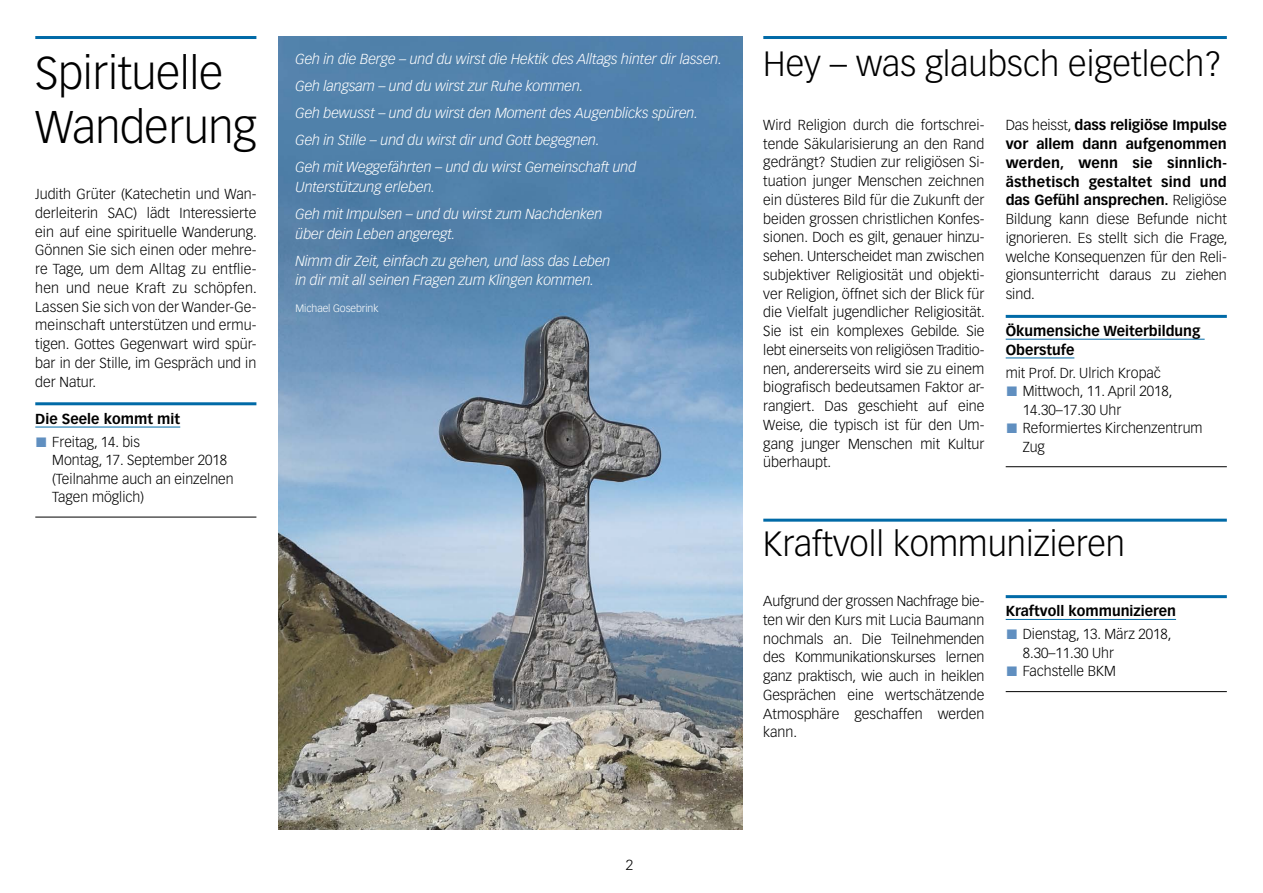
<style>
.page{position:relative;width:1263px;height:893px;background:#fff}
.page>*{position:absolute;margin:0;border:0;box-sizing:border-box;transform-origin:0 0}
.t1{font:300 45px/54px "Vectora LH";letter-spacing:-.01em;color:#000}
.t2{font:300 34.5px "Vectora LH";color:#000}
.t3{font:300 14.25px/18.8px "Vectora LH";color:#000;text-align:justify}
.t4{font:italic 300 14.25px/27.2px "Vectora LH";letter-spacing:-.01em;color:#fff}
.t5{font:700 14.25px/18.8px "Vectora LH";color:#000}
.t6{font:300 10.5px "Vectora LH";letter-spacing:-.01em;color:#fff}
.s1{font-family:"Zine Sans Dis OT";font-weight:400;color:#608fc0}
.s2{font-weight:700}
</style>
<div class="page">
<hr style="left:763px;top:36px;width:464px;height:3px;background:#006aa7">
<hr style="left:763px;top:519px;width:464px;height:3px;background:#006aa7">
<hr style="left:1006px;top:595px;width:221px;height:3px;background:#006aa7">
<hr style="left:1006px;top:619px;width:170px;height:1px;background:#006aa7">
<hr style="left:1006px;top:691px;width:221px;height:1px;background:#000">
<img style="left:279px;top:36px;width:463px;height:793px">
<hr style="left:1006px;top:315px;width:221px;height:3px;background:#006aa7">
<hr style="left:1006px;top:339px;width:199px;height:1px;background:#006aa7">
<hr style="left:1006px;top:358px;width:68px;height:1px;background:#006aa7">
<hr style="left:1006px;top:466px;width:221px;height:1px;background:#000">
<hr style="left:35px;top:36px;width:221px;height:3px;background:#006aa7">
<hr style="left:35px;top:402px;width:221px;height:3px;background:#006aa7">
<hr style="left:35px;top:427px;width:145px;height:1px;background:#006aa7">
<hr style="left:35px;top:517px;width:221px;height:1px;background:#000">
<h1 class="t1" style="left:35px;top:46px;width:223px">Spirituelle<br>Wanderung</h1>
<p class="t3" style="left:35px;top:185px;width:223px">Judith Grüter (Katechetin und Wan&shy;derleiterin SAC) lädt Interessierte ein auf eine spirituelle Wanderung.<br>Gönnen Sie sich einen oder mehre&shy;re Tage, um dem Alltag zu entflie&shy;hen und neue Kraft zu schöpfen.<br>Lassen Sie sich von der Wander-Ge&shy;meinschaft unterstützen und ermu&shy;tigen. Gottes Gegenwart wird spür&shy;bar in der Stille, im Gespräch und in der Natur.</p>
<p class="t5" style="left:35px;top:410px;width:146px">Die Seele kommt mit</p>
<p class="t3" style="left:52px;top:433px;width:183px;line-height:18.3px;text-align:left;text-indent:-17px"><span class="s1">■</span> Freitag, 14. bis<br>Montag, 17. September 2018 (Teilnahme auch an einzelnen<br>Tagen möglich)</p>
<p class="t4" style="left:296px;top:45px;width:428px">Geh in die Berge – und du wirst die Hektik des Alltags hinter dir lassen.<br>Geh langsam – und du wirst zur Ruhe kommen.<br>Geh bewusst – und du wirst den Moment des Augenblicks spüren.<br>Geh in Stille – und du wirst dir und Gott begegnen.<br>Geh mit Weggefährten – und du wirst Gemeinschaft und</p>
<p class="t4" style="left:296px;top:173px;width:308px">Unterstützung erleben.<br>Geh mit Impulsen – und du wirst zum Nachdenken</p>
<p class="t4" style="left:296px;top:220px;width:316px">über dein Leben angeregt.<br>Nimm dir Zeit, einfach zu gehen, und lass das Leben</p>
<p class="t4" style="left:296px;top:267px;width:300px">in dir mit all seinen Fragen zum Klingen kommen.</p>
<p class="t6" style="left:296px;top:303px;width:84px">Michael Gosebrink</p>
<h2 class="t2" style="left:763px;top:44px;width:460px">Hey – was glaubsch eigetlech?</h2>
<p class="t3" style="left:763px;top:115px;width:223px">Wird Religion durch die fortschrei&shy;tende Säkularisierung an den Rand gedrängt? Studien zur religiösen Si&shy;tuation junger Menschen zeichnen ein düsteres Bild für die Zukunft der beiden grossen christlichen Konfes&shy;sionen. Doch es gilt, genauer hinzu&shy;sehen. Unterscheidet man zwischen subjektiver Religiosität und objekti&shy;ver Religion, öffnet sich der Blick für die Vielfalt jugendlicher Religiosität.<br>Sie ist ein komplexes Gebilde. Sie lebt einerseits von religiösen Traditio&shy;nen, andererseits wird sie zu einem biografisch bedeutsamen Faktor ar&shy;rangiert. Das geschieht auf eine Weise, die typisch ist für den Um&shy;gang junger Menschen mit Kultur überhaupt.</p>
<p class="t3" style="left:1006px;top:116px;width:223px">Das heisst, <span class="s2">dass religiöse Impulse vor allem dann aufgenommen werden, wenn sie sinnlich&shy;ästhetisch gestaltet sind und das Gefühl ansprechen.</span> Religiöse Bildung kann diese Befunde nicht ignorieren. Es stellt sich die Frage, welche Konsequenzen für den Reli&shy;gionsunterricht daraus zu ziehen sind.</p>
<p class="t5" style="left:1006px;top:322px;width:196px">Ökumensiche Weiterbildung<br>Oberstufe</p>
<p class="t3" style="left:1006px;top:363px;width:157px">mit Prof. Dr. Ulrich Kropacˇ</p>
<p class="t3" style="left:1023px;top:382px;width:151px;line-height:18.3px;text-indent:-17px"><span class="s1">■</span> Mittwoch, 11. April 2018,<br>14.30–17.30 Uhr</p>
<p class="t3" style="left:1023px;top:419px;width:181px;line-height:18.3px;text-indent:-17px"><span class="s1">■</span> Reformiertes Kirchenzentrum<br>Zug</p>
<h2 class="t2" style="left:763px;top:524px;width:363px">Kraftvoll kommunizieren</h2>
<p class="t3" style="left:763px;top:592px;width:223px">Aufgrund der grossen Nachfrage bie&shy;ten wir den Kurs mit Lucia Baumann nochmals an. Die Teilnehmenden des Kommunikationskurses lernen ganz praktisch, wie auch in heiklen Gesprächen eine wertschätzende Atmosphäre geschaffen werden kann.</p>
<p class="t5" style="left:1006px;top:602px;width:172px">Kraftvoll kommunizieren</p>
<p class="t3" style="left:1023px;top:625px;width:150px;line-height:18.3px;text-indent:-17px"><span class="s1">■</span> Dienstag, 13. März 2018,<br>8.30–11.30 Uhr</p>
<p class="t3" style="left:1006px;top:662px;width:112px"><span class="s1">■</span> Fachstelle BKM</p>
<p class="t3" style="left:626px;top:855px;width:9px">2</p>
</div>
